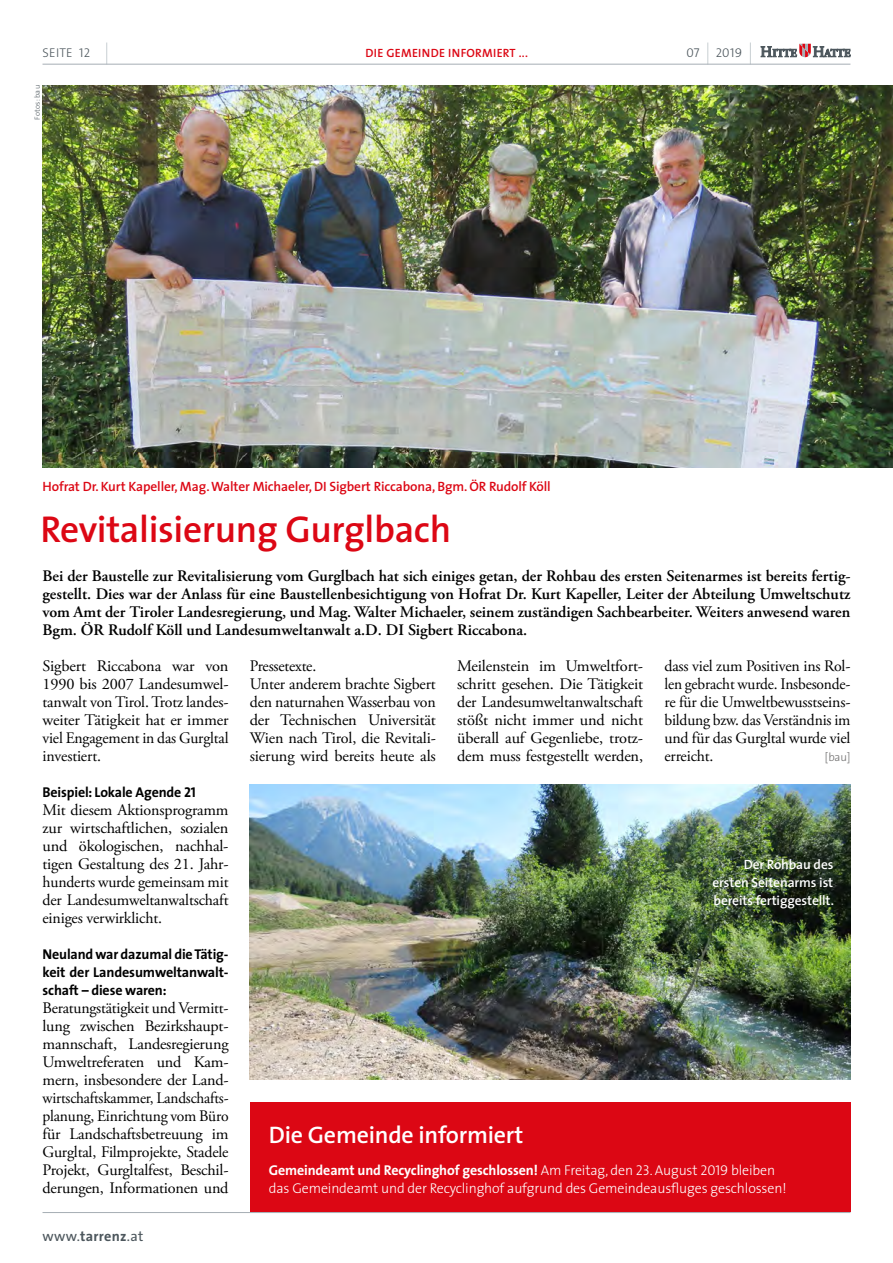
<style>
.page{position:relative;width:893px;height:1263px;background:#fff}
.page>*{position:absolute;margin:0;border:0;box-sizing:border-box;transform-origin:0 0}
.t1{font:600 37.5px "The Sans";letter-spacing:-.01em;color:#dc0714}
.t2{font:600 24px "The Sans";letter-spacing:-.01em;color:#fff}
.t3{font:16.05px/18px "Adobe Garamond Pro";letter-spacing:-.01em;color:#000;text-align:justify}
.t4{font:600 16.05px/18px "Adobe Garamond Pro";color:#000;text-align:justify}
.t5{font:300 14.25px/18px "The Sans";letter-spacing:-.01em;color:#fff}
.t6{font:700 14.25px/18px "The Sans";letter-spacing:-.01em;color:#000;text-align:justify}
.t7{font:14.25px "The Sans";color:#4c565c}
.t8{font:600 13.5px "The Sans";letter-spacing:-.01em;color:#dc0714}
.t9{font:600 13.5px/18px "The Sans";letter-spacing:-.01em;color:#fff;text-align:justify}
.t10{font:12.75px "The Sans Light Caps";letter-spacing:.02em;color:#4c565c}
.t11{font:600 12px "The Sans";letter-spacing:.02em;color:#dc0714}
.t12{font:300 11.7px "The Sans";color:#706f6f}
.t13{font:300 7.5px "The Sans";letter-spacing:.03em;color:#4c565c}
.s1{font-family:"The Sans Bold Caps";font-weight:400}
.s2{font-weight:700}
.s3{font-family:"The Sans Light Caps";font-weight:400}
</style>
<div class="page">
<svg style="left:106px;top:43px;width:1px;height:21px"></svg>
<svg style="left:750px;top:43px;width:1px;height:21px"></svg>
<svg style="left:707px;top:43px;width:1px;height:21px"></svg>
<hr style="left:43px;top:64px;width:807px;height:1px;background:#a5adb4">
<hr style="left:43px;top:1212px;width:807px;height:1px;background:#a5adb4">
<svg style="left:761px;top:44px;width:89px;height:13px"></svg>
<img style="left:43px;top:85px;width:850px;height:383px">
<img style="left:250px;top:785px;width:600px;height:294px">
<div style="left:250px;top:1103px;width:600px;height:109px;background:#dc0714"></div>
<p class="t10" style="left:43px;top:42px;width:49px">SEITE 12</p>
<p class="t10" style="left:686px;top:42px;width:15px">07</p>
<p class="t10" style="left:716px;top:42px;width:28px">2019</p>
<p class="t11" style="left:365px;top:43px;width:164px">DIE GEMEINDE INFORMIERT ...</p>
<p class="t13" style="left:31px;top:120px;width:36px;rotate:-90deg">Fotos: bau</p>
<p class="t8" style="left:43px;top:475px;width:510px">Hofrat Dr. Kurt Kapeller, Mag. Walter Michaeler, DI Sigbert Riccabona, Bgm. ÖR Rudolf Köll</p>
<h1 class="t1" style="left:40px;top:498px;width:412px">Revitalisierung Gurglbach</h1>
<p class="t4" style="left:43px;top:567px;width:809px">Bei der Baustelle zur Revitalisierung vom Gurglbach hat sich einiges getan, der Rohbau des ersten Seitenarmes ist bereits fertig&shy;gestellt. Dies war der Anlass für eine Baustellenbesichtigung von Hofrat Dr. Kurt Kapeller, Leiter der Abteilung Umweltschutz vom Amt der Tiroler Landesregierung, und Mag. Walter Michaeler, seinem zuständigen Sachbearbeiter. Weiters anwesend waren Bgm. ÖR Rudolf Köll und Landesumweltanwalt a.D. DI Sigbert Riccabona.</p>
<p class="t3" style="left:43px;top:657px;width:188px">Sigbert Riccabona war von 1990 bis 2007 Landesumwel&shy;tanwalt von Tirol. Trotz landes&shy;weiter Tätigkeit hat er immer viel Engagement in das Gurgltal investiert.</p>
<p class="t6" style="left:43px;top:782px;width:155px">Beispiel: Lokale Agende <span class="s1">21</span></p>
<p class="t3" style="left:43px;top:801px;width:188px">Mit diesem Aktionsprogramm zur wirtschaftlichen, sozialen und ökologischen, nachhal&shy;tigen Gestaltung des 21. Jahr&shy;hunderts wurde gemeinsam mit der Landesumweltanwaltschaft einiges verwirklicht.</p>
<p class="t6" style="left:43px;top:944px;width:188px">Neuland war dazumal die Tätig&shy;keit der Landesumweltanwalt&shy;schaft – diese waren:</p>
<p class="t3" style="left:43px;top:999px;width:188px">Beratungstätigkeit und Vermitt&shy;lung zwischen Bezirkshaupt&shy;mannschaft, Landesregierung Umweltreferaten und Kam&shy;mern, insbesondere der Land&shy;wirtschaftskammer, Landschafts&shy;planung, Einrichtung vom Büro für Landschaftsbetreuung im Gurgltal, Filmprojekte, Stadele Projekt, Gurgltalfest, Beschil&shy;derungen, Informationen und</p>
<p class="t7" style="left:43px;top:1224px;width:102px">www.<span class="s2">tarrenz</span>.at</p>
<p class="t3" style="left:250px;top:657px;width:188px;text-align:left">Pressetexte.<br>Unter anderem brachte Sigbert den naturnahen Wasserbau von der Technischen Universität<br>Wien nach Tirol, die Revitali&shy;sierung wird bereits heute als</p>
<p class="t3" style="left:457px;top:657px;width:188px">Meilenstein im Umweltfort&shy;schritt gesehen. Die Tätigkeit der Landesumweltanwaltschaft stößt nicht immer und nicht überall auf Gegenliebe, trotz&shy;dem muss festgestellt werden,</p>
<p class="t3" style="left:664px;top:657px;width:188px">dass viel zum Positiven ins Rol&shy;len gebracht wurde. Insbesonde&shy;re für die Umweltbewusstseins&shy;bildung bzw. das Verständnis im und für das Gurgltal wurde viel erreicht.</p>
<p class="t12" style="left:825px;top:747px;width:27px">[bau]</p>
<p class="t9" style="left:712px;top:855px;width:123px;text-indent:31px">Der Rohbau des ersten Seitenarms ist bereits fertiggestellt.</p>
<h2 class="t2" style="left:269px;top:1114px;width:256px">Die Gemeinde informiert</h2>
<p class="t5" style="left:269px;top:1160px;width:519px"><span class="s2">Gemeindeamt und Recyclinghof geschlossen!</span> Am Freitag, den <span class="s3">23</span>. August <span class="s3">2019</span> bleiben das Gemeindeamt und der Recyclinghof aufgrund des Gemeindeausfluges geschlossen!</p>
</div>
